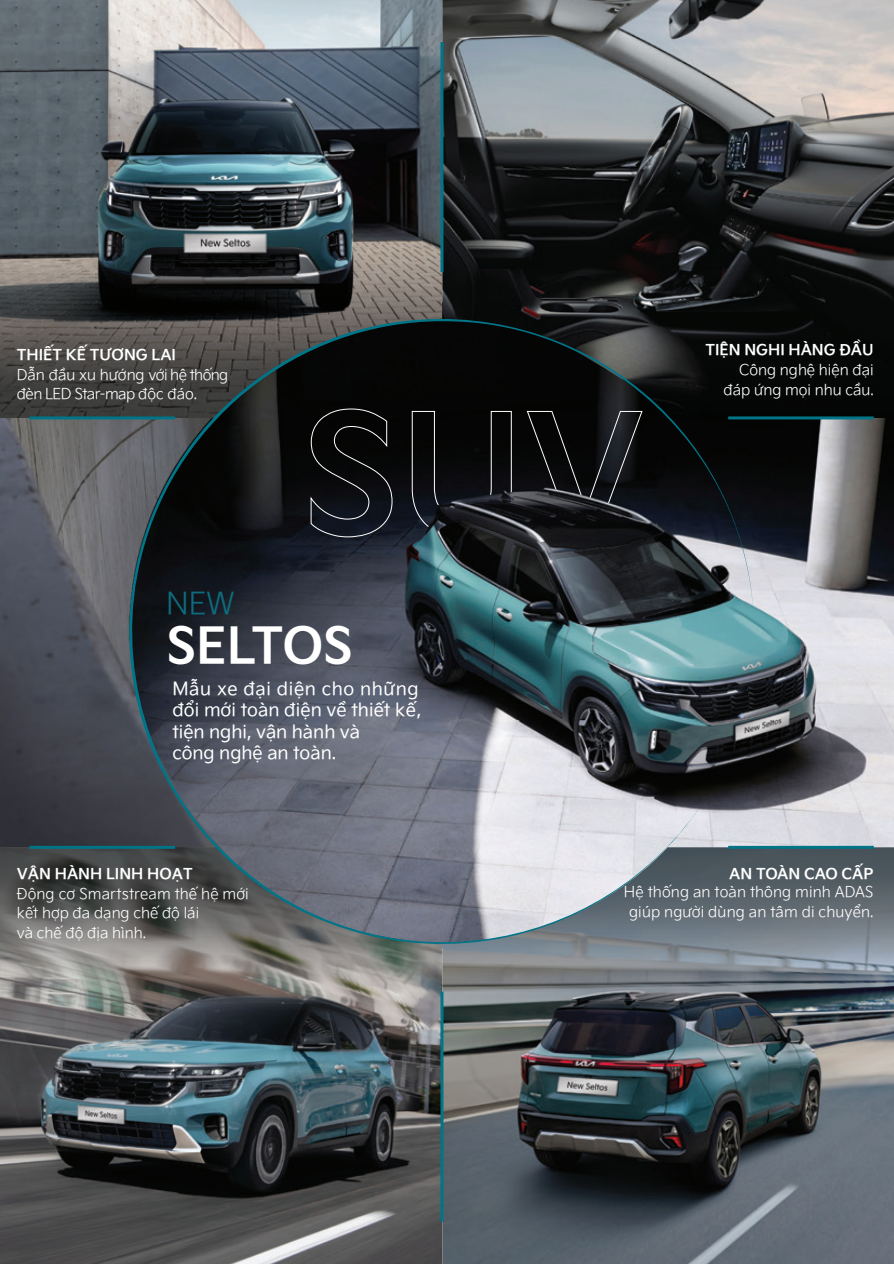
<style>
.page{position:relative;width:894px;height:1264px;background:#fff}
.page>*{position:absolute;margin:0;border:0;box-sizing:border-box;transform-origin:0 0}
.t1{font:49.2px "VN Kia Signature Bold";letter-spacing:-.015em;color:#fff}
.t2{font:30px "VN Kia Signature Light";color:#0e6b7d}
.t3{font:18px/21.6px "VN Kia Signature Regular";letter-spacing:.005em;color:#fff}
.t4{font:14.85px/19.5px "VN Kia Signature Light";color:#fff}
.t5{font:14.85px "VN Kia Signature Bold";color:#fff}
.t6{font:14.85px/19.5px "VN Kia Signature Light";letter-spacing:-.035em;color:#fff}
</style>
<div class="page">
<img style="left:0;top:418px;width:894px;height:429px">
<img style="left:0;top:991px;width:894px;height:273px">
<svg style="left:0;top:847px;width:440px;height:202px;background:#5c5f61"></svg>
<svg style="left:753px;top:847px;width:141px;height:144px;background:#68727b"></svg>
<img style="left:0;top:0;width:894px;height:339px">
<svg style="left:0;top:256px;width:440px;height:162px;background:#514f4d"></svg>
<div style="left:461px;top:339px;width:433px;height:79px;background:#050707"></div>
<svg style="left:93px;top:262px;width:660px;height:742px;background:#4c5257"></svg>
<hr style="left:440px;top:991px;width:3px;height:230px;background:#017587">
<hr style="left:440px;top:42px;width:3px;height:230px;background:#017587">
<hr style="left:728px;top:846px;width:145px;height:3px;background:#017587">
<hr style="left:30px;top:846px;width:145px;height:3px;background:#017587">
<hr style="left:30px;top:416px;width:145px;height:3px;background:#017587">
<hr style="left:728px;top:416px;width:145px;height:3px;background:#017587">
<svg style="left:310px;top:408px;width:83px;height:129px;background:#16171a"></svg>
<svg style="left:411px;top:411px;width:101px;height:126px;background:#17181b"></svg>
<svg style="left:526px;top:411px;width:117px;height:124px;background:#191a1c"></svg>
<p class="t5" style="left:17px;top:343px;width:161px">THIẾT KẾ TƯƠNG LAI</p>
<p class="t6" style="left:17px;top:363px;width:213px">Dẫn đầu xu hướng với hệ thống đèn LED Star-map độc đáo.</p>
<h2 class="t2" style="left:166px;top:581px;width:70px">NEW</h2>
<h1 class="t1" style="left:166px;top:608px;width:188px">SELTOS</h1>
<p class="t3" style="left:172px;top:676px;width:250px">Mẫu xe đại diện cho những đổi mới toàn điện về thiết kế, tiện nghi, vận hành và<br>công nghệ an toàn.</p>
<p class="t5" style="left:17px;top:862px;width:177px">VẬN HÀNH LINH HOẠT</p>
<p class="t4" style="left:17px;top:882px;width:233px">Động cơ Smartstream thế hệ mới kết hợp đa dạng chế độ lái<br>và chế độ địa hình.</p>
<p class="t5" style="left:705px;top:339px;width:170px">TIỆN NGHI HÀNG ĐẦU</p>
<p class="t4" style="left:723px;top:359px;width:152px;text-align:right">Công nghệ hiện đại đáp ứng mọi nhu cầu.</p>
<p class="t5" style="left:729px;top:862px;width:146px">AN TOÀN CAO CẤP</p>
<p class="t4" style="left:624px;top:881px;width:251px;text-align:center">Hệ thống an toàn thông minh ADAS giúp người dùng an tâm di chuyển.</p>
</div>
